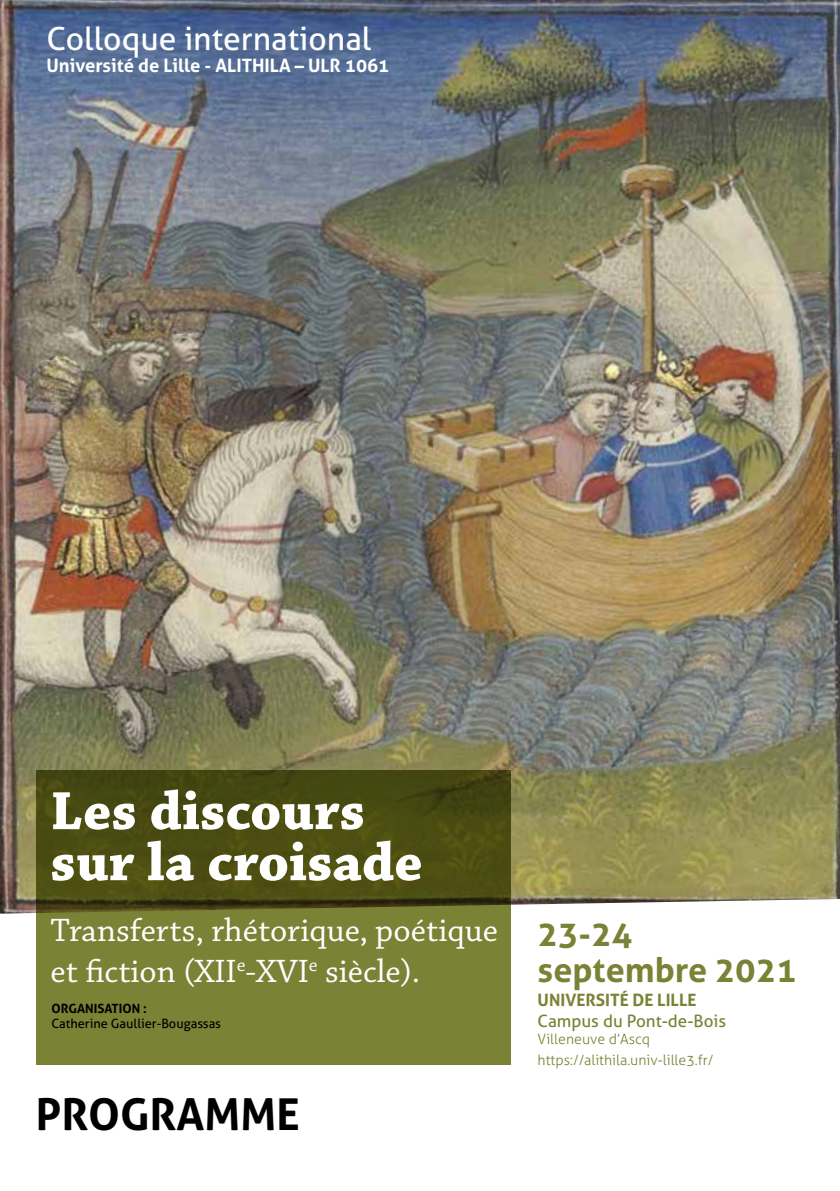
<style>
.page{position:relative;width:840px;height:1191px;background:#fff}
.page>*{position:absolute;margin:0;border:0;box-sizing:border-box;transform-origin:0 0}
.t1{font:700 56.8px/51px "Chaparral Pro";color:#fff}
.t2{font:700 44px "Aller";color:#000}
.t3{font:34px/40.8px "Chaparral Pro";color:#fff}
.t4{font:700 34px/35.4px "Aller";color:#7a8235}
.t5{font:32px "Aller";color:#fff}
.t6{font:700 18.4px "Aller";color:#fff}
.t7{font:17px "Aller";color:#7a8235}
.t8{font:700 17px "Aller";color:#7a8235}
.t9{font:300 14.2px/21px "Aller";color:#7a8235}
.t10{font:12.8px "Aller";color:#000}
.t11{font:700 12.8px "Aller";color:#000}
</style>
<div class="page">
<img style="left:0;top:0;width:839px;height:913px">
<svg style="left:36px;top:770px;width:474px;height:294px;background:#626724"></svg>
<p class="t5" style="left:46px;top:19px;width:326px">Colloque international</p>
<p class="t6" style="left:46px;top:54px;width:344px">Université de Lille - ALITHILA – ULR 1061</p>
<h1 class="t1" style="left:50px;top:788px;width:373px">Les discours sur la croisade</h1>
<p class="t3" style="left:50px;top:911px;width:449px">Transferts, rhétorique, poétique et fiction (XII<sup>e</sup>-XVI<sup>e</sup> siècle).</p>
<p class="t11" style="left:51px;top:1000px;width:97px">ORGANISATION :</p>
<p class="t10" style="left:51px;top:1015px;width:171px">Catherine Gaullier-Bougassas</p>
<p class="t2" style="left:36px;top:1087px;width:265px">PROGRAMME</p>
<p class="t4" style="left:537px;top:916px;width:260px">23-24 septembre 2021</p>
<p class="t8" style="left:537px;top:989px;width:160px">UNIVERSITÉ DE LILLE</p>
<p class="t7" style="left:537px;top:1010px;width:190px">Campus du Pont-de-Bois</p>
<p class="t9" style="left:537px;top:1028px;width:177px">Villeneuve d’Ascq https://alithila.univ-lille3.fr/</p>
</div>
